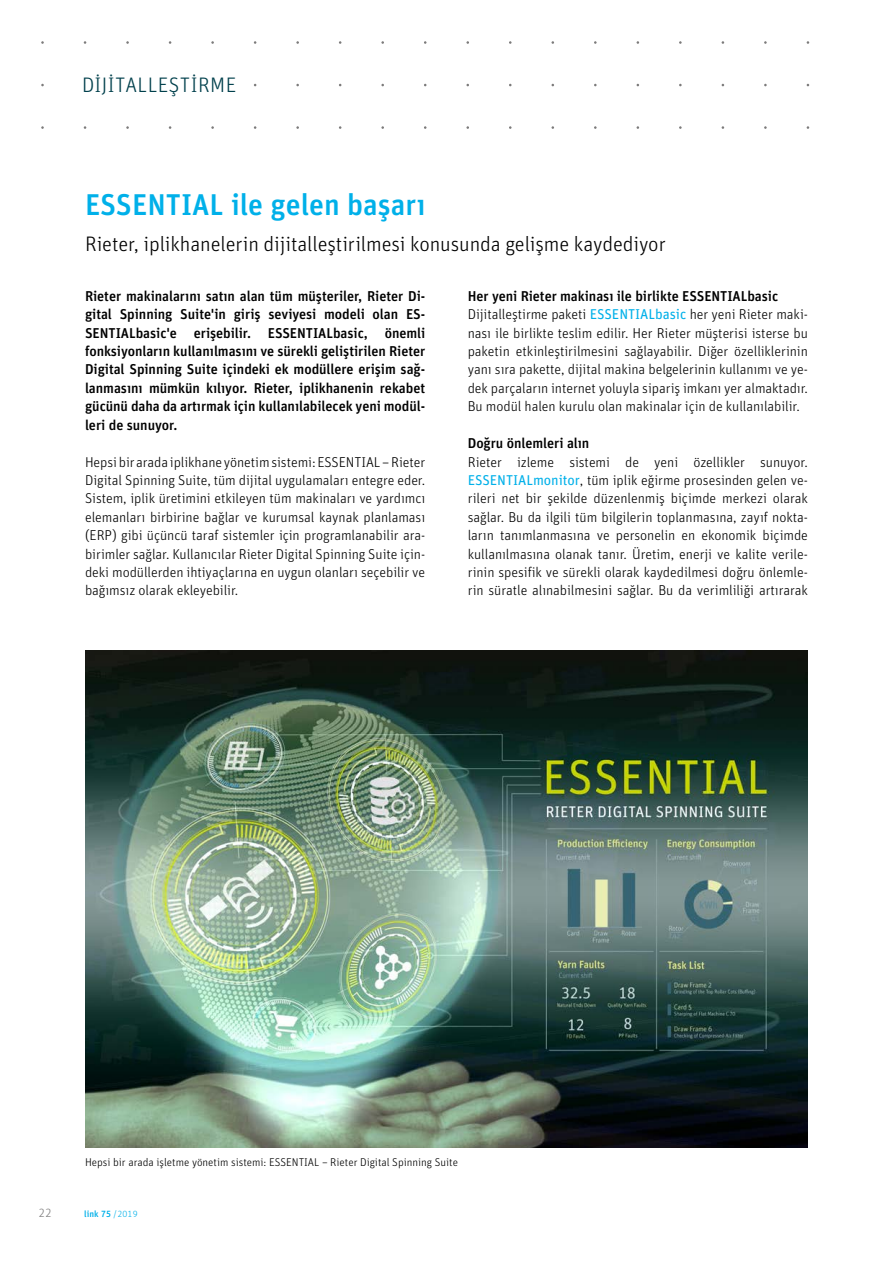
<style>
.page{position:relative;width:893px;height:1263px;background:#fff}
.page>*{position:absolute;margin:0;border:0;box-sizing:border-box;transform-origin:0 0}
.t1{font:500 30px "Unit Pro";color:#00b0e9}
.t2{font:300 21px "Unit Pro";letter-spacing:-.005em;color:#000}
.t3{font:300 21px "Unit Pro";letter-spacing:.02em;color:#00404c}
.t4{font:300 14.25px/18.5px "Unit Pro";letter-spacing:-.005em;color:#000;text-align:justify}
.t5{font:500 14.25px/18.5px "Unit Pro";letter-spacing:-.005em;color:#000;text-align:justify}
.t6{font:300 12px "Unit Pro";color:#7c7b7b}
.t7{font:300 11.25px "Unit Pro";color:#000}
.t8{font:500 9px "Unit Pro";letter-spacing:.01em;color:#00b0e9}
.s1{font-weight:500}
.s2{font-weight:400;color:#00b0e9}
.s3{font-weight:300}
</style>
<div class="page">
<img style="left:85px;top:651px;width:723px;height:497px">
<h2 class="t3" style="left:82px;top:70px;width:156px">DIJITALLEŞTIRME</h2>
<h1 class="t1" style="left:85px;top:182px;width:342px">ESSENTIAL ile gelen başarı</h1>
<h2 class="t2" style="left:85px;top:229px;width:582px">Rieter, iplikhanelerin dijitalleştirilmesi konusunda gelişme kaydediyor</h2>
<p class="t4" style="left:468px;top:286px;width:342px;text-align:left"><span class="s1">Her yeni Rieter makinası ile birlikte ESSENTIALbasic </span>Dijitalleştirme paketi <span class="s2">ESSENTIALbasic</span> her yeni Rieter maki&shy;nası ile birlikte teslim edilir. Her Rieter müşterisi isterse bu paketin etkinleştirilmesini sağlayabilir. Diğer özelliklerinin yanı sıra pakette, dijital makina belgelerinin kullanımı ve ye&shy;dek parçaların internet yoluyla sipariş imkanı yer almaktadır.<br>Bu modül halen kurulu olan makinalar için de kullanılabilir.</p>
<p class="t5" style="left:468px;top:433px;width:123px">Doğru önlemleri alın</p>
<p class="t4" style="left:468px;top:452px;width:342px">Rieter izleme sistemi de yeni özellikler sunuyor.<br><span class="s2">ESSENTIALmonitor</span>, tüm iplik eğirme prosesinden gelen ve&shy;rileri net bir şekilde düzenlenmiş biçimde merkezi olarak sağlar. Bu da ilgili tüm bilgilerin toplanmasına, zayıf nokta&shy;ların tanımlanmasına ve personelin en ekonomik biçimde kullanılmasına olanak tanır. Üretim, enerji ve kalite verile&shy;rinin spesifik ve sürekli olarak kaydedilmesi doğru önlemle&shy;rin süratle alınabilmesini sağlar. Bu da verimliliği artırarak</p>
<p class="t5" style="left:85px;top:286px;width:342px">Rieter makinalarını satın alan tüm müşteriler, Rieter Di&shy;gital Spinning Suite'in giriş seviyesi modeli olan ES-SENTIALbasic'e erişebilir. ESSENTIALbasic, önemli fonksiyonların kullanılmasını ve sürekli geliştirilen Rieter Digital Spinning Suite içindeki ek modüllere erişim sağ&shy;lanmasını mümkün kılıyor. Rieter, iplikhanenin rekabet gücünü daha da artırmak için kullanılabilecek yeni modül&shy;leri de sunuyor.</p>
<p class="t4" style="left:85px;top:452px;width:342px">Hepsi bir arada iplikhane yönetim sistemi: ESSENTIAL – Rieter Digital Spinning Suite, tüm dijital uygulamaları entegre eder.<br>Sistem, iplik üretimini etkileyen tüm makinaları ve yardımcı elemanları birbirine bağlar ve kurumsal kaynak planlaması (ERP) gibi üçüncü taraf sistemler için programlanabilir ara&shy;birimler sağlar. Kullanıcılar Rieter Digital Spinning Suite için&shy;deki modüllerden ihtiyaçlarına en uygun olanları seçebilir ve bağımsız olarak ekleyebilir.</p>
<p class="t7" style="left:85px;top:1154px;width:374px">Hepsi bir arada işletme yönetim sistemi: ESSENTIAL – Rieter Digital Spinning Suite</p>
<p class="t6" style="left:39px;top:1205px;width:15px">22</p>
<p class="t8" style="left:84px;top:1207px;width:55px">link 75 <span class="s3">/2019</span></p>
</div>
